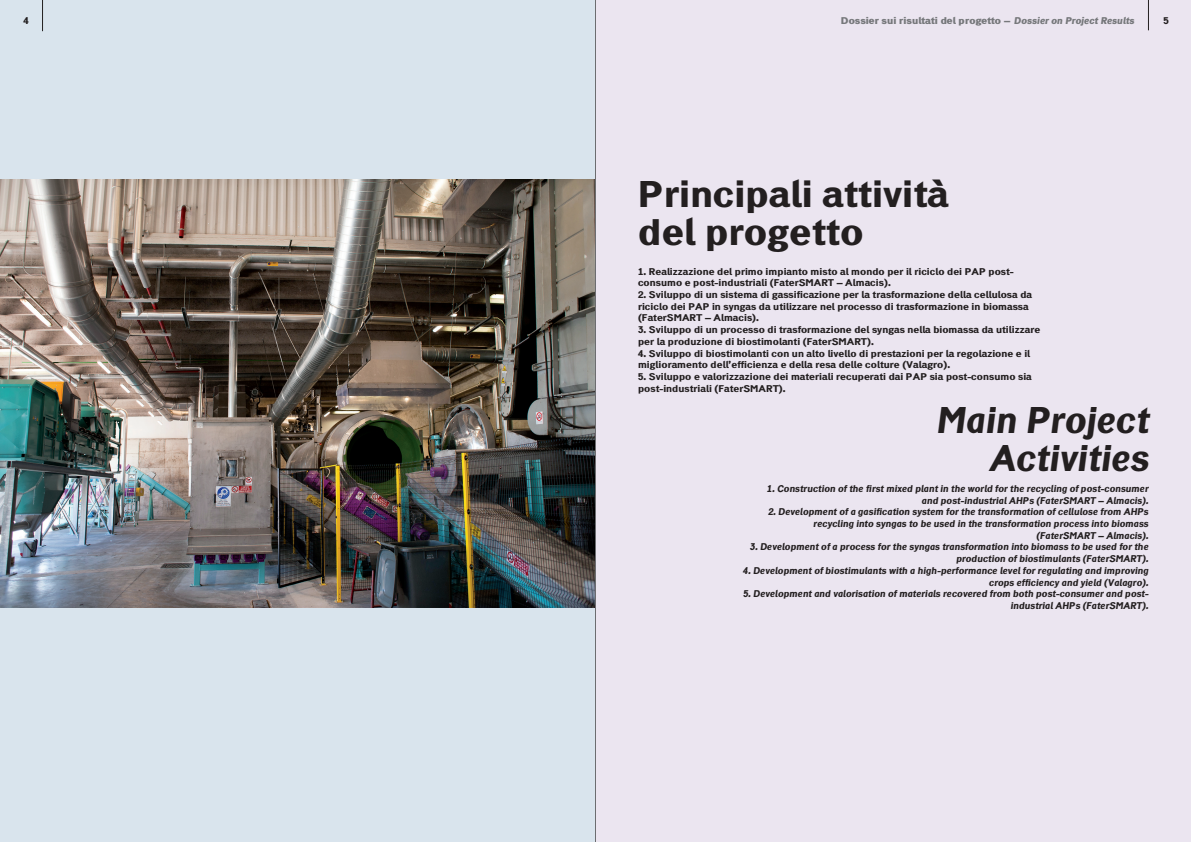
<style>
.page{position:relative;width:1191px;height:842px;background:#fff}
.page>*{position:absolute;margin:0;border:0;box-sizing:border-box;transform-origin:0 0}
.t1{font:700 38px/38px "DF Dejavu Pro";color:#231f20}
.t2{font:italic 700 38px/38px "DF Dejavu Pro";color:#231f20;text-align:right}
.t3{font:700 10px/11.7px "DF Dejavu Pro";color:#231f20}
.t4{font:italic 700 10px/11.7px "DF Dejavu Pro";color:#231f20;text-align:right}
.t5{font:900 10px "DF Dejavu Pro";color:#76787b}
.s1{font-style:italic}
</style>
<div class="page">
<div style="left:595px;top:0;width:596px;height:842px;background:#ebe5f0"></div>
<div style="left:0;top:0;width:595px;height:842px;background:#d9e4ed"></div>
<hr style="left:1148px;top:0;width:1px;height:30px;background:#231f20">
<hr style="left:42px;top:0;width:1px;height:31px;background:#231f20">
<img style="left:0;top:179px;width:595px;height:428px">
<hr style="left:595px;top:0;width:1px;height:842px;background:#6c6d70">
<p class="t3" style="left:24px;top:15px;width:7px">4</p>
<p class="t5" style="left:841px;top:14px;width:295px">Dossier sui risultati del progetto – <span class="s1">Dossier on Project Results</span></p>
<p class="t3" style="left:1163px;top:15px;width:7px">5</p>
<h1 class="t1" style="left:638px;top:175px;width:312px">Principali attività del progetto</h1>
<p class="t3" style="left:638px;top:265px;width:377px">1. Realizzazione del primo impianto misto al mondo per il riciclo dei PAP post&shy;consumo e post-industriali (FaterSMART – Almacis).</p>
<p class="t3" style="left:638px;top:289px;width:395px">2. Sviluppo di un sistema di gassificazione per la trasformazione della cellulosa da riciclo dei PAP in syngas da utilizzare nel processo di trasformazione in biomassa (FaterSMART – Almacis).</p>
<p class="t3" style="left:638px;top:324px;width:404px">3. Sviluppo di un processo di trasformazione del syngas nella biomassa da utilizzare per la produzione di biostimolanti (FaterSMART).</p>
<p class="t3" style="left:638px;top:347px;width:394px">4. Sviluppo di biostimolanti con un alto livello di prestazioni per la regolazione e il miglioramento dell’efficienza e della resa delle colture (Valagro).</p>
<p class="t3" style="left:638px;top:371px;width:395px">5. Sviluppo e valorizzazione dei materiali recuperati dai PAP sia post-consumo sia post-industriali (FaterSMART).</p>
<h1 class="t2" style="left:936px;top:401px;width:214px">Main Project<br>Activities</h1>
<p class="t4" style="left:767px;top:483px;width:383px">1. Construction of the first mixed plant in the world for the recycling of post-consumer and post-industrial AHPs (FaterSMART – Almacis).</p>
<p class="t4" style="left:768px;top:506px;width:382px">2. Development of a gasification system for the transformation of cellulose from AHPs recycling into syngas to be used in the transformation process into biomass (FaterSMART – Almacis).</p>
<p class="t4" style="left:750px;top:541px;width:400px">3. Development of a process for the syngas transformation into biomass to be used for the production of biostimulants (FaterSMART).</p>
<p class="t4" style="left:743px;top:565px;width:407px">4. Development of biostimulants with a high-performance level for regulating and improving crops efficiency and yield (Valagro).</p>
<p class="t4" style="left:743px;top:588px;width:407px">5. Development and valorisation of materials recovered from both post-consumer and post&shy;industrial AHPs (FaterSMART).</p>
</div>
